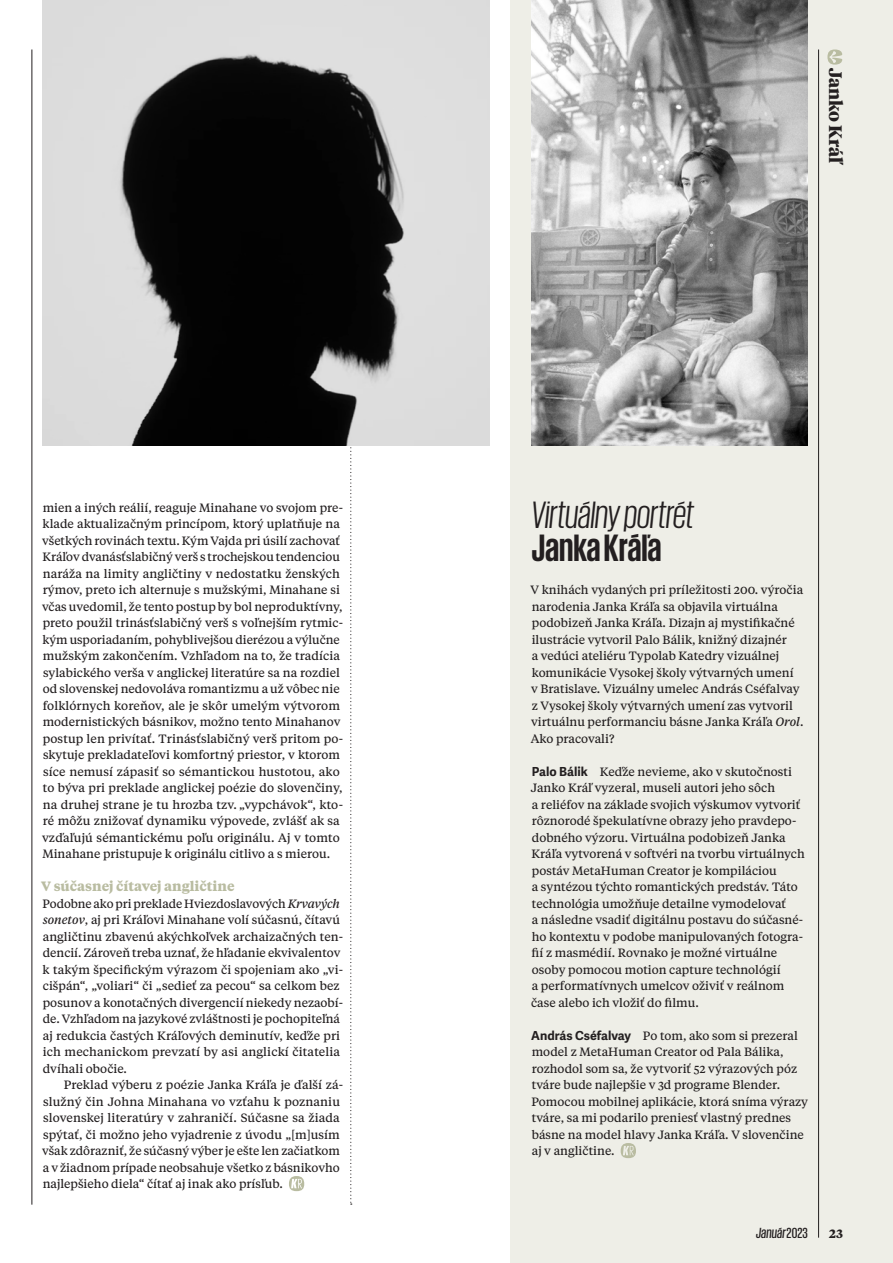
<style>
.page{position:relative;width:893px;height:1263px;background:#fff}
.page>*{position:absolute;margin:0;border:0;box-sizing:border-box;transform-origin:0 0}
.Aktuality-Headline{font:italic 39px/33px "Giorgio Sans";color:#231f20}
.t1{font:700 18px "Tiempos Headline";letter-spacing:-.005em;color:#231f20}
.t2{font:italic 500 15px "Giorgio Sans";letter-spacing:.01em;color:#231f20}
.Subhead{font:700 13.5px "Tiempos Text";color:#b9bca1}
.Text-Tiempos-Blok-Od{font:12px/16.5px "Tiempos Text VF";color:#231f20}
.Text-Tiempos-Stlpcek{font:12px/16.5px "Tiempos Text VF";color:#231f20}
.Text-Tiempos-Blok-2{font:12px/16.5px "Tiempos Text VF";color:#231f20}
.t3{font:700 12px "Tiempos Text";color:#231f20}
.s1{font-family:"Tiempos VF";font-style:italic}
.s2{font-weight:700;font-style:normal}
.s3{font-family:"Adelle Sans";font-weight:700;font-size:12.45px}
.s4{font-style:normal}
</style>
<div class="page">
<div style="left:510px;top:0;width:383px;height:1263px;background:#eeeee7"></div>
<svg style="left:827px;top:50px;width:15px;height:15px"></svg>
<svg style="left:350px;top:445px;width:2px;height:760px"></svg>
<svg style="left:289px;top:1176px;width:15px;height:15px"></svg>
<svg style="left:621px;top:1143px;width:15px;height:15px"></svg>
<img style="left:43px;top:0;width:446px;height:445px">
<img style="left:531px;top:0;width:277px;height:445px">
<hr style="left:32px;top:50px;width:1px;height:1155px;background:#231f20">
<hr style="left:818px;top:50px;width:1px;height:1188px;background:#231f20">
<p class="Text-Tiempos-Blok-Od" style="left:42px;top:498px;width:303px">mien a iných reálií, reaguje Minahane vo svojom pre&shy;klade aktualizačným princípom, ktorý uplatňuje na všetkých rovinách textu. Kým Vajda pri úsilí zachovať Kráľov dvanásťslabičný verš s trochejskou tendenciou naráža na limity angličtiny v nedostatku ženských rýmov, preto ich alternuje s mužskými, Minahane si včas uvedomil, že tento postup by bol neproduktívny, preto použil trinásťslabičný verš s voľnejším rytmic&shy;kým usporiadaním, pohyblivejšou dierézou a výlučne mužským zakončením. Vzhľadom na to, že tradícia sylabického verša v anglickej literatúre sa na rozdiel od slovenskej nedovoláva romantizmu a už vôbec nie folklórnych koreňov, ale je skôr umelým výtvorom modernistických básnikov, možno tento Minahanov postup len privítať. Trinásťslabičný verš pritom po&shy;skytuje prekladateľovi komfortný priestor, v ktorom síce nemusí zápasiť so sémantickou hustotou, ako to býva pri preklade anglickej poézie do slovenčiny, na druhej strane je tu hrozba tzv. „vypchávok“, kto&shy;ré môžu znižovať dynamiku výpovede, zvlášť ak sa vzďaľujú sémantickému poľu originálu. Aj v tomto Minahane pristupuje k originálu citlivo a s mierou.</p>
<p class="Subhead" style="left:41px;top:877px;width:195px">V súčasnej čítavej angličtine</p>
<p class="Text-Tiempos-Blok-2" style="left:42px;top:894px;width:302px">Podobne ako pri preklade Hviezdoslavových <span class="s1">Krvavých sonetov</span>, aj pri Kráľovi Minahane volí súčasnú, čítavú angličtinu zbavenú akýchkoľvek archaizačných ten&shy;dencií. Zároveň treba uznať, že hľadanie ekvivalentov k takým špecifickým výrazom či spojeniam ako „vi&shy;cišpán“, „voliari“ či „sedieť za pecou“ sa celkom bez posunov a konotačných divergencií niekedy nezaobí&shy;de. Vzhľadom na jazykové zvláštnosti je pochopiteľná aj redukcia častých Kráľových deminutív, keďže pri ich mechanickom prevzatí by asi anglickí čitatelia dvíhali obočie.</p>
<p class="Text-Tiempos-Blok-Od" style="left:42px;top:1076px;width:303px;text-indent:22px">Preklad výberu z poézie Janka Kráľa je ďalší zá&shy;služný čin Johna Minahana vo vzťahu k poznaniu slovenskej literatúry v zahraničí. Súčasne sa žiada spýtať, či možno jeho vyjadrenie z úvodu „[m]usím však zdôrazniť, že súčasný výber je ešte len začiatkom a v žiadnom prípade neobsahuje všetko z básnikovho najlepšieho diela“ čítať aj inak ako prísľub.</p>
<p class="t1" style="left:848px;top:68px;width:99px;rotate:90deg">Janko Kráľ</p>
<p class="Aktuality-Headline" style="left:531px;top:497px;width:164px">Virtuálny portrét<br><span class="s2">Janka Kráľa</span></p>
<p class="Text-Tiempos-Stlpcek" style="left:531px;top:581px;width:274px">V knihách vydaných pri príležitosti 200. výročia narodenia Janka Kráľa sa objavila virtuálna podobizeň Janka Kráľa. Dizajn aj mystifikačné ilustrácie vytvoril Palo Bálik, knižný dizajnér<br>a vedúci ateliéru Typolab Katedry vizuálnej komunikácie Vysokej školy výtvarných umení<br>v Bratislave. Vizuálny umelec András Cséfalvay z Vysokej školy výtvarných umení zas vytvoril virtuálnu performanciu básne Janka Kráľa <span class="s1">Orol</span>.<br>Ako pracovali?</p>
<p class="Text-Tiempos-Stlpcek" style="left:531px;top:762px;width:275px"><span class="s3">Palo Bálik</span> Keďže nevieme, ako v skutočnosti Janko Kráľ vyzeral, museli autori jeho sôch<br>a reliéfov na základe svojich výskumov vytvoriť rôznorodé špekulatívne obrazy jeho pravdepo&shy;dobného výzoru. Virtuálna podobizeň Janka Kráľa vytvorená v softvéri na tvorbu virtuálnych postáv MetaHuman Creator je kompiláciou<br>a syntézou týchto romantických predstáv. Táto technológia umožňuje detailne vymodelovať<br>a následne vsadiť digitálnu postavu do súčasné&shy;ho kontextu v podobe manipulovaných fotogra&shy;fií z masmédií. Rovnako je možné virtuálne osoby pomocou motion capture technológií<br>a performatívnych umelcov oživiť v reálnom čase alebo ich vložiť do filmu.</p>
<p class="Text-Tiempos-Stlpcek" style="left:531px;top:1026px;width:278px"><span class="s3">András Cséfalvay</span> Po tom, ako som si prezeral model z MetaHuman Creator od Pala Bálika, rozhodol som sa, že vytvoriť 52 výrazových póz tváre bude najlepšie v 3d programe Blender.<br>Pomocou mobilnej aplikácie, ktorá sníma výrazy tváre, sa mi podarilo preniesť vlastný prednes básne na model hlavy Janka Kráľa. V slovenčine aj v angličtine.</p>
<p class="t2" style="left:756px;top:1225px;width:53px">Január<span class="s4">2023</span></p>
<p class="t3" style="left:829px;top:1225px;width:15px">23</p>
</div>
